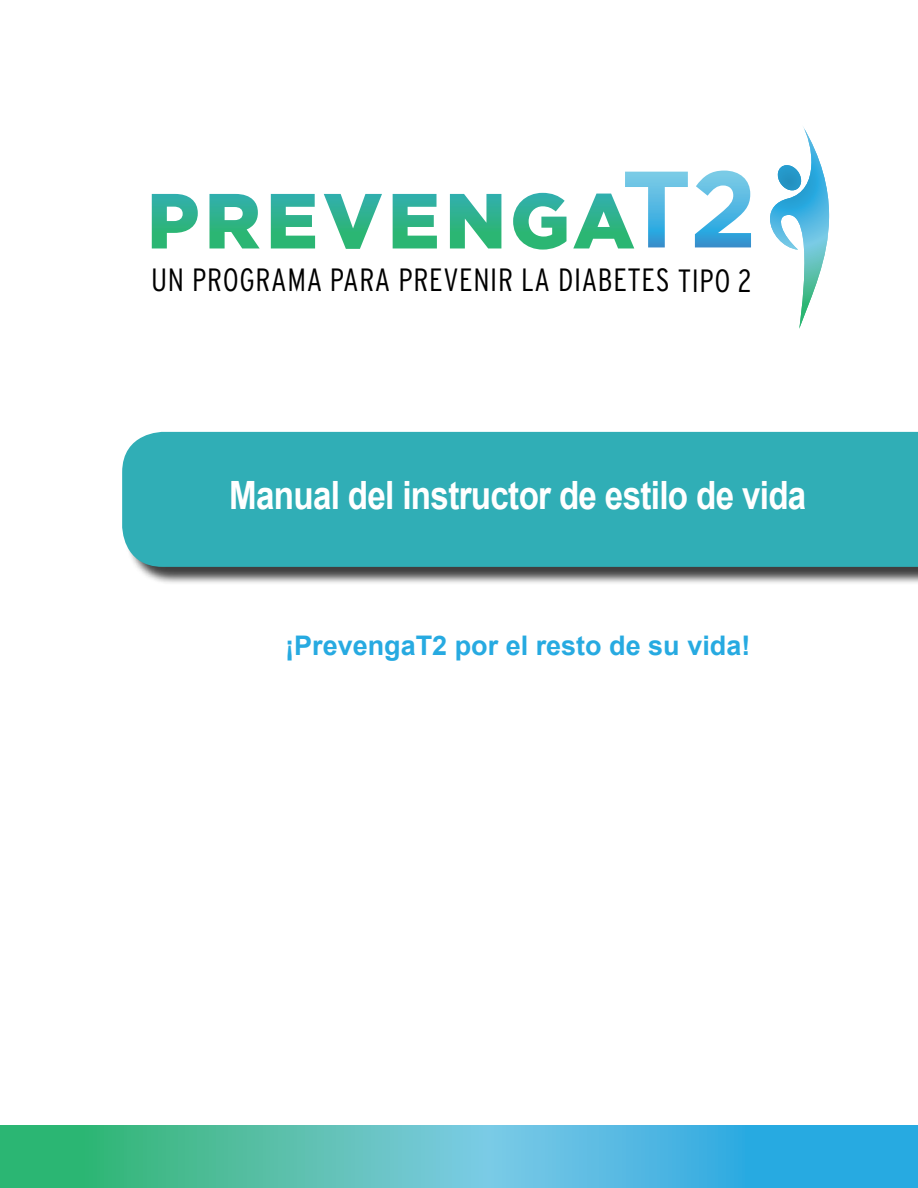
<style>
.page{position:relative;width:918px;height:1188px;background:#fff}
.page>*{position:absolute;margin:0;border:0;box-sizing:border-box;transform-origin:0 0}
.t1{font:700 39px "Arial";letter-spacing:-.02em;color:#fff;scale:.85 1}
.t2{font:300 condensed 32.25px "Interstate";letter-spacing:.02em;color:#000}
.t3{font:700 27px "Arial";color:#27aae1}
</style>
<div class="page">
<div style="left:124px;top:434px;width:794px;height:152px;background:#000;opacity:.75"></div>
<div style="left:122px;top:432px;width:796px;height:135px;background:#30aeb6"></div>
<svg style="left:770px;top:127px;width:59px;height:202px"></svg>
<svg style="left:152px;top:194px;width:46px;height:54px"></svg>
<svg style="left:209px;top:194px;width:51px;height:54px"></svg>
<svg style="left:271px;top:194px;width:44px;height:54px"></svg>
<svg style="left:324px;top:194px;width:58px;height:55px"></svg>
<svg style="left:393px;top:194px;width:44px;height:54px"></svg>
<svg style="left:450px;top:194px;width:51px;height:54px"></svg>
<svg style="left:513px;top:193px;width:54px;height:57px"></svg>
<svg style="left:573px;top:172px;width:115px;height:76px"></svg>
<svg style="left:695px;top:171px;width:56px;height:76px"></svg>
<svg style="left:0;top:1125px;width:918px;height:63px;background:#4ab9c0"></svg>
<p class="t2" style="left:151px;top:262px;width:602px">UN PROGRAMA PARA PREVENIR LA DIABETES TIPO 2</p>
<h1 class="t1" style="left:229px;top:469px;width:681px">Manual del instructor de estilo de vida</h1>
<p class="t3" style="left:285px;top:627px;width:467px">¡PrevengaT2 por el resto de su vida!</p>
</div>
